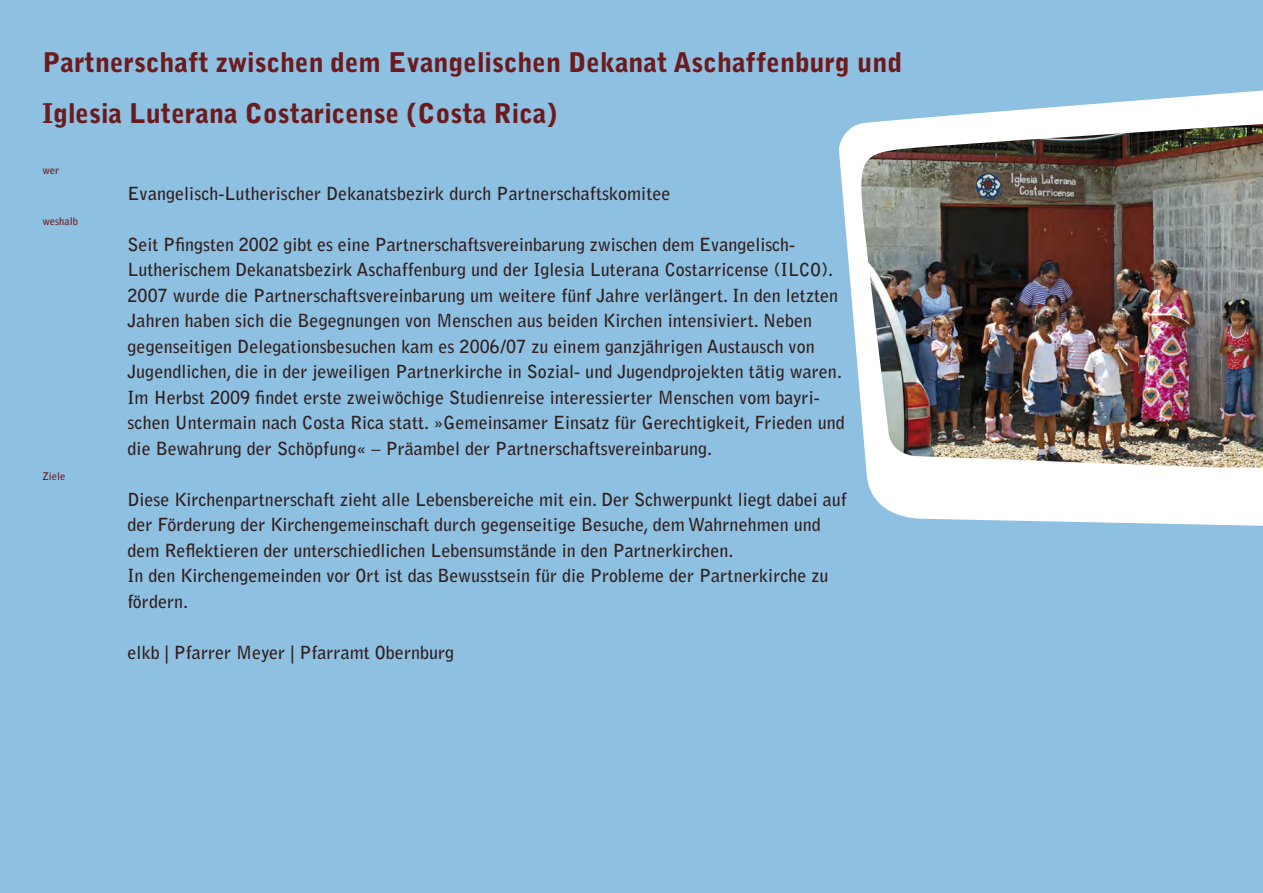
<style>
.page{position:relative;width:1263px;height:893px;background:#8ec0e1}
.page>*{position:absolute;margin:0;border:0;box-sizing:border-box;transform-origin:0 0}
.t1{font:900 27px/51px "Bell Gothic Std";color:#6b1b1e}
.t2{font:700 18px/25.5px "Bell Gothic Std";letter-spacing:.005em;color:#311e1d}
.t3{font:700 10.5px "Bell Gothic Std";letter-spacing:.005em;color:#6b1b1e}
</style>
<div class="page">
<img style="left:860px;top:124px;width:403px;height:332px">
<h1 class="t1" style="left:43px;top:37px;width:861px">Partnerschaft zwischen dem Evangelischen Dekanat Aschaffenburg und<br>Iglesia Luterana Costaricense (Costa Rica)</h1>
<p class="t3" style="left:43px;top:164px;width:18px">wer</p>
<p class="t3" style="left:43px;top:215px;width:37px">weshalb</p>
<p class="t3" style="left:43px;top:470px;width:24px">Ziele</p>
<p class="t2" style="left:128px;top:181px;width:544px">Evangelisch-Lutherischer Dekanatsbezirk durch Partnerschaftskomitee</p>
<p class="t2" style="left:128px;top:232px;width:719px">Seit Pfingsten 2002 gibt es eine Partnerschaftsvereinbarung zwischen dem Evangelisch-Lutherischem Dekanatsbezirk Aschaffenburg und der Iglesia Luterana Costarricense (ILCO).<br>2007 wurde die Partnerschaftsvereinbarung um weitere fünf Jahre verlängert. In den letzten Jahren haben sich die Begegnungen von Menschen aus beiden Kirchen intensiviert. Neben gegenseitigen Delegationsbesuchen kam es 2006/07 zu einem ganzjährigen Austausch von Jugendlichen, die in der jeweiligen Partnerkirche in Sozial- und Jugendprojekten tätig waren.<br>Im Herbst 2009 findet erste zweiwöchige Studienreise interessierter Menschen vom bayri&shy;schen Untermain nach Costa Rica statt. »Gemeinsamer Einsatz für Gerechtigkeit, Frieden und die Bewahrung der Schöpfung« – Präambel der Partnerschaftsvereinbarung.</p>
<p class="t2" style="left:128px;top:487px;width:721px">Diese Kirchenpartnerschaft zieht alle Lebensbereiche mit ein. Der Schwerpunkt liegt dabei auf der Förderung der Kirchengemeinschaft durch gegenseitige Besuche, dem Wahrnehmen und dem Reflektieren der unterschiedlichen Lebensumstände in den Partnerkirchen.<br>In den Kirchengemeinden vor Ort ist das Bewusstsein für die Probleme der Partnerkirche zu fördern.</p>
<p class="t2" style="left:128px;top:640px;width:328px">elkb | Pfarrer Meyer | Pfarramt Obernburg</p>
</div>
